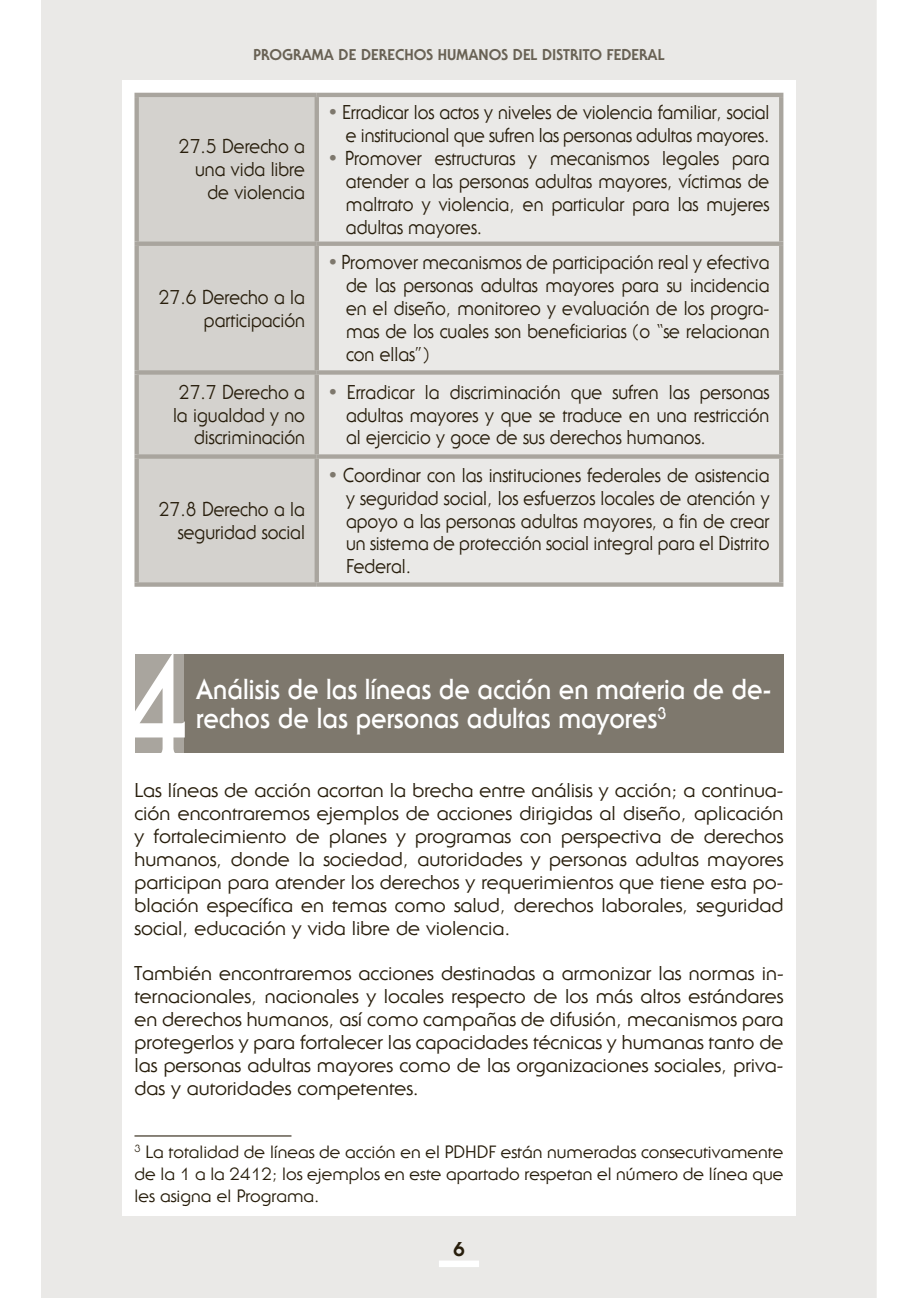
<style>
.page{position:relative;width:918px;height:1298px;background:#fff}
.page>*{position:absolute;margin:0;border:0;box-sizing:border-box;transform-origin:0 0}
.t1{font:700 28.4px/29.4px "Serif Gothic Std";color:#fff;scale:.9 1}
.t2{font:19.6px/23px "Serif Gothic Std";color:#281e0c;text-align:right;scale:.9 1}
.t3{font:19.6px/23px "Serif Gothic Std";color:#281e0c;text-align:justify}
.t4{font:800 19.6px "Serif Gothic Std";color:#281e0c}
.t5{font:17.4px/22.4px "Serif Gothic Std";color:#281e0c;text-align:justify}
.t6{font:800 15.2px "Serif Gothic Std";color:#686154}
</style>
<div class="page">
<div style="left:42px;top:0;width:834px;height:1298px;background:#eae9e7"></div>
<div style="left:122px;top:80px;width:674px;height:1136px;background:#fff"></div>
<div style="left:439px;top:1261px;width:40px;height:6px;background:#fff"></div>
<div style="left:135px;top:654px;width:648px;height:99px;background:#7e786d"></div>
<svg style="left:135px;top:654px;width:50px;height:99px"></svg>
<div style="left:139px;top:97px;width:176px;height:485px;background:#d4d2ce"></div>
<div style="left:319px;top:97px;width:460px;height:485px;background:#eae9e7"></div>
<hr style="left:317px;top:93px;width:466px;height:4px;background:#a9a59e">
<hr style="left:779px;top:97px;width:4px;height:145px;background:#a9a59e">
<hr style="left:317px;top:242px;width:466px;height:4px;background:#a9a59e">
<hr style="left:779px;top:246px;width:4px;height:124px;background:#a9a59e">
<div style="left:317px;top:370px;width:466px;height:5px;background:#a9a59e"></div>
<hr style="left:779px;top:375px;width:4px;height:79px;background:#a9a59e">
<div style="left:317px;top:454px;width:466px;height:5px;background:#a9a59e"></div>
<hr style="left:779px;top:459px;width:4px;height:123px;background:#a9a59e">
<div style="left:317px;top:582px;width:466px;height:5px;background:#a9a59e"></div>
<hr style="left:134px;top:93px;width:183px;height:4px;background:#a9a59e">
<div style="left:134px;top:97px;width:5px;height:145px;background:#a9a59e"></div>
<hr style="left:315px;top:97px;width:4px;height:145px;background:#a9a59e">
<hr style="left:134px;top:242px;width:183px;height:4px;background:#a9a59e">
<div style="left:134px;top:246px;width:5px;height:124px;background:#a9a59e"></div>
<hr style="left:315px;top:246px;width:4px;height:124px;background:#a9a59e">
<div style="left:134px;top:370px;width:183px;height:5px;background:#a9a59e"></div>
<div style="left:134px;top:375px;width:5px;height:79px;background:#a9a59e"></div>
<hr style="left:315px;top:375px;width:4px;height:79px;background:#a9a59e">
<div style="left:134px;top:454px;width:183px;height:5px;background:#a9a59e"></div>
<div style="left:134px;top:459px;width:5px;height:123px;background:#a9a59e"></div>
<hr style="left:315px;top:459px;width:4px;height:123px;background:#a9a59e">
<div style="left:134px;top:582px;width:183px;height:5px;background:#a9a59e"></div>
<hr style="left:134px;top:1135px;width:157px;height:2px;background:#281e0c">
<svg style="left:330px;top:109px;width:12px;height:11px"></svg>
<svg style="left:330px;top:155px;width:12px;height:11px"></svg>
<svg style="left:330px;top:259px;width:6px;height:6px"></svg>
<svg style="left:330px;top:389px;width:12px;height:11px"></svg>
<svg style="left:330px;top:472px;width:12px;height:11px"></svg>
<p class="t6" style="left:253px;top:50px;width:413px">PROGRAMA DE DERECHOS HUMANOS DEL DISTRITO FEDERAL</p>
<p class="t2" style="left:179px;top:137px;width:142px">27.5 Derecho a una vida libre de violencia</p>
<p class="t2" style="left:159px;top:287px;width:164px">27.6 Derecho a la participación</p>
<p class="t2" style="left:342px;top:103px;width:476px;text-align:justify">Erradicar los actos y niveles de violencia familiar, social e institucional que sufren las personas adultas mayores.<br>Promover estructuras y mecanismos legales para atender a las personas adultas mayores, víctimas de maltrato y violencia, en particular para las mujeres adultas mayores.</p>
<p class="t2" style="left:341px;top:253px;width:477px;text-align:justify">Promover mecanismos de participación real y efectiva de las personas adultas mayores para su incidencia en el diseño, monitoreo y evaluación de los progra&shy;mas de los cuales son beneficiarias (o “se relacionan con ellas”)</p>
<p class="t2" style="left:173px;top:382px;width:148px">27.7 Derecho a la igualdad y no discriminación</p>
<p class="t2" style="left:346px;top:382px;width:472px;text-align:justify">Erradicar la discriminación que sufren las personas adultas mayores y que se traduce en una restricción al ejercicio y goce de sus derechos humanos.</p>
<p class="t2" style="left:159px;top:500px;width:164px">27.8 Derecho a la seguridad social</p>
<p class="t2" style="left:343px;top:465px;width:475px;text-align:justify">Coordinar con las instituciones federales de asistencia y seguridad social, los esfuerzos locales de atención y apoyo a las personas adultas mayores, a fin de crear un sistema de protección social integral para el Distrito Federal.</p>
<h1 class="t1" style="left:196px;top:677px;width:640px">Análisis de las líneas de acción en materia de de&shy;rechos de las personas adultas mayores<sup>3</sup></h1>
<p class="t3" style="left:135px;top:781px;width:651px">Las líneas de acción acortan la brecha entre análisis y acción; a continua&shy;ción encontraremos ejemplos de acciones dirigidas al diseño, aplicación y fortalecimiento de planes y programas con perspectiva de derechos humanos, donde la sociedad, autoridades y personas adultas mayores participan para atender los derechos y requerimientos que tiene esta po&shy;blación específica en temas como salud, derechos laborales, seguridad social, educación y vida libre de violencia.</p>
<p class="t3" style="left:135px;top:964px;width:651px">También encontraremos acciones destinadas a armonizar las normas in&shy;ternacionales, nacionales y locales respecto de los más altos estándares en derechos humanos, así como campañas de difusión, mecanismos para protegerlos y para fortalecer las capacidades técnicas y humanas tanto de las personas adultas mayores como de las organizaciones sociales, priva&shy;das y autoridades competentes.</p>
<p class="t5" style="left:135px;top:1142px;width:650px"><sup>3</sup> La totalidad de líneas de acción en el PDHDF están numeradas consecutivamente de la 1 a la 2412; los ejemplos en este apartado respetan el número de línea que les asigna el Programa.</p>
<p class="t4" style="left:453px;top:1242px;width:13px">6</p>
</div>
